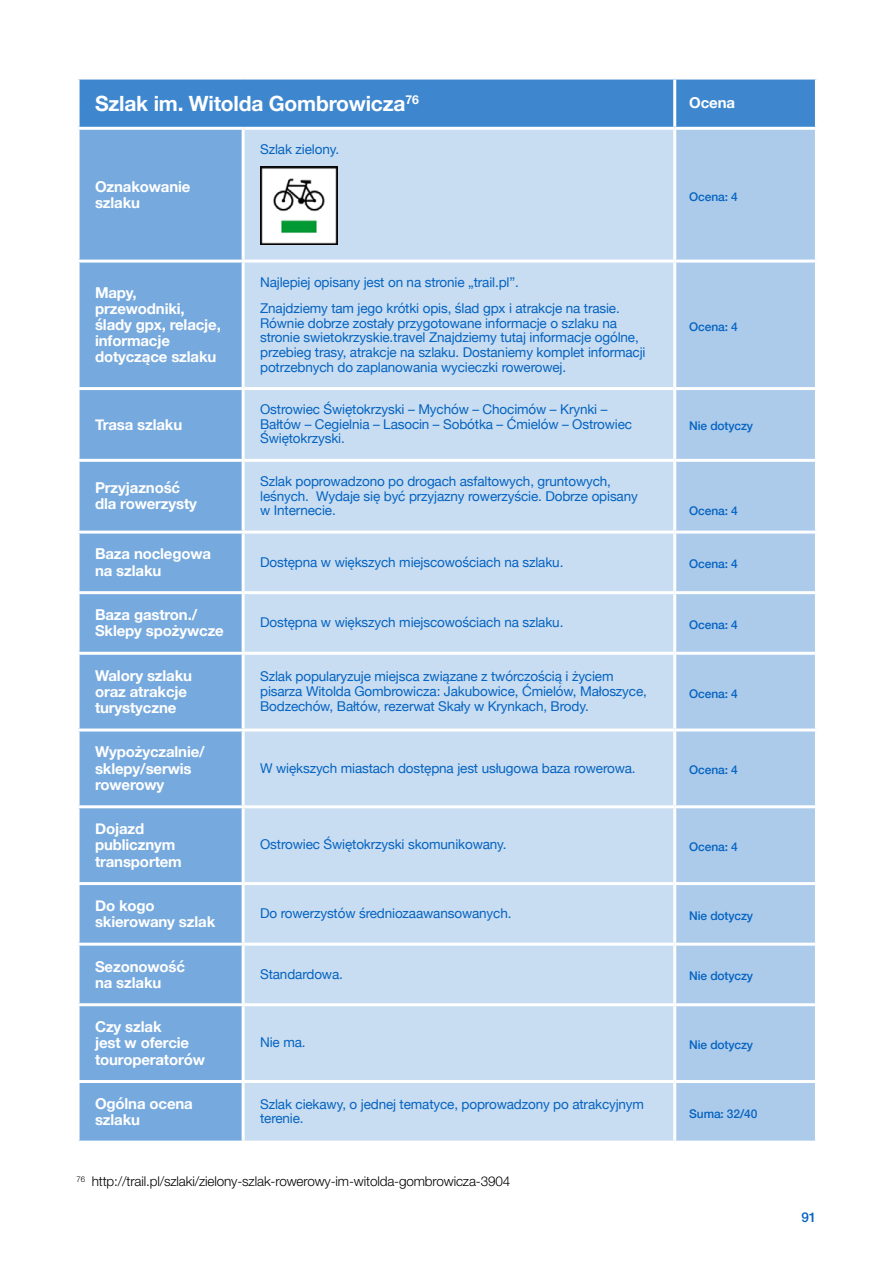
<style>
.page{position:relative;width:893px;height:1263px;background:#fff}
.page>*{position:absolute;margin:0;border:0;box-sizing:border-box;transform-origin:0 0}
.t1{font:700 21px "Helvetica Neue";letter-spacing:-.01em;color:#fff}
.t2{font:700 15px/16.2px "Helvetica Neue";letter-spacing:-.01em;color:#fff}
.t3{font:13.5px/14.5px "Helvetica Neue";letter-spacing:-.01em;color:#0563c1}
.t4{font:300 13.5px "Helvetica Neue LT Pro";letter-spacing:-.01em;color:#000}
.t5{font:500 13.5px "Helvetica Neue LT Pro";color:#0563c1}
.t6{font:500 12px "Helvetica Neue";letter-spacing:-.01em;color:#0563c1}
</style>
<div class="page">
<div style="left:80px;top:80px;width:735px;height:47px;background:#3e87cf"></div>
<div style="left:80px;top:130px;width:162px;height:1010px;background:#76a9dd"></div>
<div style="left:245px;top:130px;width:428px;height:1010px;background:#c8ddf1"></div>
<div style="left:676px;top:130px;width:139px;height:1010px;background:#accbeb"></div>
<hr style="left:673px;top:80px;width:3px;height:47px;background:#fff">
<hr style="left:77px;top:260px;width:166px;height:3px;background:#fff">
<hr style="left:243px;top:260px;width:432px;height:3px;background:#fff">
<hr style="left:675px;top:260px;width:143px;height:3px;background:#fff">
<hr style="left:77px;top:387px;width:166px;height:3px;background:#fff">
<hr style="left:243px;top:387px;width:432px;height:3px;background:#fff">
<hr style="left:675px;top:387px;width:143px;height:3px;background:#fff">
<hr style="left:77px;top:459px;width:166px;height:3px;background:#fff">
<hr style="left:243px;top:459px;width:432px;height:3px;background:#fff">
<hr style="left:675px;top:459px;width:143px;height:3px;background:#fff">
<hr style="left:77px;top:531px;width:166px;height:3px;background:#fff">
<hr style="left:243px;top:531px;width:432px;height:3px;background:#fff">
<hr style="left:675px;top:531px;width:143px;height:3px;background:#fff">
<hr style="left:77px;top:591px;width:166px;height:3px;background:#fff">
<hr style="left:243px;top:591px;width:432px;height:3px;background:#fff">
<hr style="left:675px;top:591px;width:143px;height:3px;background:#fff">
<hr style="left:77px;top:652px;width:166px;height:3px;background:#fff">
<hr style="left:243px;top:652px;width:432px;height:3px;background:#fff">
<hr style="left:675px;top:652px;width:143px;height:3px;background:#fff">
<hr style="left:77px;top:728px;width:166px;height:3px;background:#fff">
<hr style="left:243px;top:728px;width:432px;height:3px;background:#fff">
<hr style="left:675px;top:728px;width:143px;height:3px;background:#fff">
<hr style="left:77px;top:805px;width:166px;height:3px;background:#fff">
<hr style="left:243px;top:805px;width:432px;height:3px;background:#fff">
<hr style="left:675px;top:805px;width:143px;height:3px;background:#fff">
<hr style="left:77px;top:882px;width:166px;height:3px;background:#fff">
<hr style="left:243px;top:882px;width:432px;height:3px;background:#fff">
<hr style="left:675px;top:882px;width:143px;height:3px;background:#fff">
<hr style="left:77px;top:943px;width:166px;height:3px;background:#fff">
<hr style="left:243px;top:943px;width:432px;height:3px;background:#fff">
<hr style="left:675px;top:943px;width:143px;height:3px;background:#fff">
<hr style="left:77px;top:1003px;width:166px;height:3px;background:#fff">
<hr style="left:243px;top:1003px;width:432px;height:3px;background:#fff">
<hr style="left:675px;top:1003px;width:143px;height:3px;background:#fff">
<hr style="left:77px;top:1080px;width:166px;height:3px;background:#fff">
<hr style="left:243px;top:1080px;width:432px;height:3px;background:#fff">
<hr style="left:675px;top:1080px;width:143px;height:3px;background:#fff">
<img style="left:260px;top:167px;width:77px;height:77px">
<h1 class="t1" style="left:95px;top:87px;width:325px">Szlak im. Witolda Gombrowicza<sup>76</sup></h1>
<p class="t2" style="left:689px;top:95px;width:47px">Ocena</p>
<p class="t2" style="left:95px;top:179px;width:97px">Oznakowanie szlaku</p>
<p class="t3" style="left:260px;top:143px;width:80px">Szlak zielony.</p>
<p class="t6" style="left:689px;top:187px;width:50px">Ocena: 4</p>
<p class="t2" style="left:95px;top:285px;width:127px">Mapy, przewodniki, ślady gpx, relacje, informacje dotyczące szlaku</p>
<p class="t3" style="left:260px;top:269px;width:361px;line-height:26.5px">Najlepiej opisany jest on na stronie „trail.pl”.<br>Znajdziemy tam jego krótki opis, ślad gpx i atrakcje na trasie.</p>
<p class="t3" style="left:260px;top:317px;width:387px">Równie dobrze zostały przygotowane informacje o szlaku na stronie swietokrzyskie.travel Znajdziemy tutaj informacje ogólne, przebieg trasy, atrakcje na szlaku. Dostaniemy komplet informacji potrzebnych do zaplanowania wycieczki rowerowej.</p>
<p class="t6" style="left:689px;top:317px;width:50px">Ocena: 4</p>
<p class="t2" style="left:95px;top:417px;width:89px">Trasa szlaku</p>
<p class="t3" style="left:260px;top:403px;width:374px">Ostrowiec Świętokrzyski – Mychów – Chocimów – Krynki –<br>Bałtów – Cegielnia – Lasocin – Sobótka – Ćmielów – Ostrowiec<br>Świętokrzyski.</p>
<p class="t2" style="left:95px;top:480px;width:103px">Przyjazność dla rowerzysty</p>
<p class="t3" style="left:260px;top:475px;width:379px">Szlak poprowadzono po drogach asfaltowych, gruntowych, leśnych. Wydaje się być przyjazny rowerzyście. Dobrze opisany w Internecie.</p>
<p class="t6" style="left:689px;top:416px;width:65px">Nie dotyczy</p>
<p class="t6" style="left:689px;top:501px;width:50px">Ocena: 4</p>
<p class="t2" style="left:95px;top:546px;width:118px">Baza noclegowa na szlaku</p>
<p class="t3" style="left:260px;top:555px;width:305px">Dostępna w większych miejscowościach na szlaku.</p>
<p class="t6" style="left:689px;top:554px;width:50px">Ocena: 4</p>
<p class="t2" style="left:95px;top:607px;width:130px">Baza gastron./<br>Sklepy spożywcze</p>
<p class="t3" style="left:260px;top:616px;width:305px">Dostępna w większych miejscowościach na szlaku.</p>
<p class="t6" style="left:689px;top:615px;width:50px">Ocena: 4</p>
<p class="t2" style="left:95px;top:668px;width:99px">Walory szlaku oraz atrakcje turystyczne</p>
<p class="t3" style="left:260px;top:670px;width:388px">Szlak popularyzuje miejsca związane z twórczością i życiem pisarza Witolda Gombrowicza: Jakubowice, Ćmielów, Małoszyce,<br>Bodzechów, Bałtów, rezerwat Skały w Krynkach, Brody.</p>
<p class="t6" style="left:689px;top:683px;width:50px">Ocena: 4</p>
<p class="t2" style="left:95px;top:744px;width:111px">Wypożyczalnie/ sklepy/serwis rowerowy</p>
<p class="t2" style="left:95px;top:821px;width:88px">Dojazd publicznym transportem</p>
<p class="t3" style="left:260px;top:761px;width:377px">W większych miastach dostępna jest usługowa baza rowerowa.</p>
<p class="t6" style="left:689px;top:760px;width:50px">Ocena: 4</p>
<p class="t3" style="left:260px;top:838px;width:248px">Ostrowiec Świętokrzyski skomunikowany.</p>
<p class="t6" style="left:689px;top:837px;width:50px">Ocena: 4</p>
<p class="t2" style="left:95px;top:898px;width:122px">Do kogo skierowany szlak</p>
<p class="t3" style="left:260px;top:907px;width:253px">Do rowerzystów średniozaawansowanych.</p>
<p class="t6" style="left:689px;top:906px;width:65px">Nie dotyczy</p>
<p class="t2" style="left:95px;top:958px;width:92px">Sezonowość na szlaku</p>
<p class="t3" style="left:260px;top:967px;width:84px">Standardowa.</p>
<p class="t6" style="left:689px;top:966px;width:65px">Nie dotyczy</p>
<p class="t2" style="left:95px;top:1019px;width:111px">Czy szlak<br>jest w ofercie touroperatorów</p>
<p class="t3" style="left:260px;top:1036px;width:47px">Nie ma.</p>
<p class="t6" style="left:689px;top:1035px;width:65px">Nie dotyczy</p>
<p class="t2" style="left:95px;top:1096px;width:99px">Ogólna ocena szlaku</p>
<p class="t3" style="left:260px;top:1097px;width:385px">Szlak ciekawy, o jednej tematyce, poprowadzony po atrakcyjnym terenie.</p>
<p class="t6" style="left:689px;top:1104px;width:70px">Suma: 32/40</p>
<p class="t4" style="left:77px;top:1173px;width:435px"><sup>76</sup> http://trail.pl/szlaki/zielony-szlak-rowerowy-im-witolda-gombrowicza-3904</p>
<p class="t5" style="left:802px;top:1209px;width:16px">91</p>
</div>
